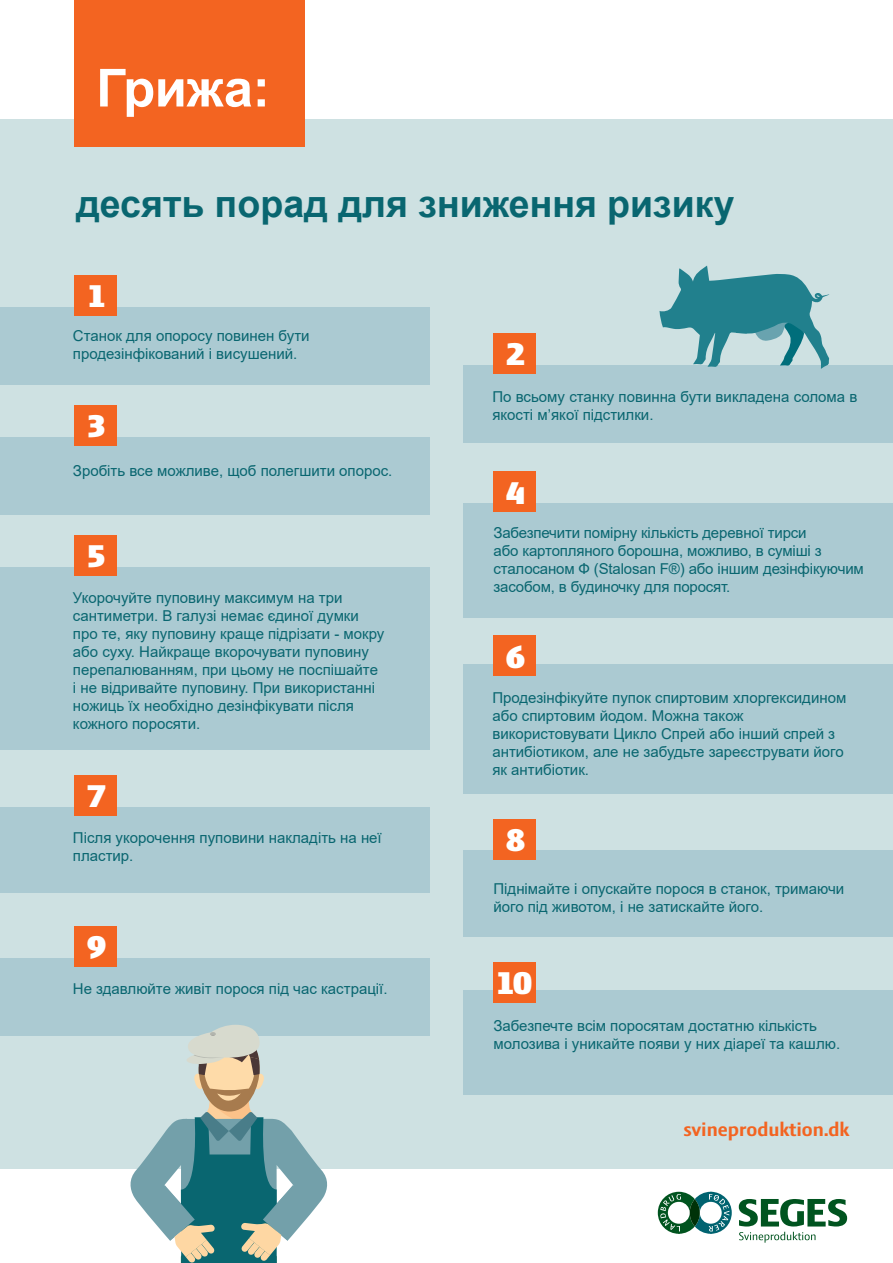
<style>
.page{position:relative;width:893px;height:1263px;background:#fff}
.page>*{position:absolute;margin:0;border:0;box-sizing:border-box;transform-origin:0 0}
.t1{font:700 52.5px "Arial";letter-spacing:-.01em;color:#fff}
.t2{font:700 37.5px "Arial";color:#096670}
.t3{font:34.35px "LF Press Sans Poster";color:#fff}
.t4{font:700 21px "LF Press Sans";color:#f36421}
.t5{font:15px/18px "Arial";color:#096670}
</style>
<div class="page">
<div style="left:0;top:119px;width:893px;height:1049px;background:#cee1e2"></div>
<div style="left:0;top:307px;width:429px;height:78px;background:#abcad2"></div>
<div style="left:0;top:437px;width:429px;height:77px;background:#abcad2"></div>
<div style="left:0;top:958px;width:429px;height:77px;background:#abcad2"></div>
<div style="left:0;top:807px;width:429px;height:85px;background:#abcad2"></div>
<div style="left:0;top:567px;width:429px;height:182px;background:#abcad2"></div>
<div style="left:463px;top:365px;width:430px;height:78px;background:#abcad2"></div>
<div style="left:463px;top:504px;width:430px;height:114px;background:#abcad2"></div>
<div style="left:463px;top:990px;width:430px;height:105px;background:#abcad2"></div>
<div style="left:463px;top:851px;width:430px;height:86px;background:#abcad2"></div>
<div style="left:463px;top:664px;width:430px;height:130px;background:#abcad2"></div>
<svg style="left:658px;top:1192px;width:74px;height:42px"></svg>
<svg style="left:739px;top:1199px;width:108px;height:27px"></svg>
<svg style="left:739px;top:1232px;width:76px;height:11px"></svg>
<div style="left:74px;top:0;width:231px;height:147px;background:#f36421"></div>
<div style="left:74px;top:275px;width:43px;height:41px;background:#f36421"></div>
<div style="left:74px;top:405px;width:43px;height:40px;background:#f36421"></div>
<div style="left:74px;top:926px;width:43px;height:40px;background:#f36421"></div>
<div style="left:74px;top:775px;width:43px;height:41px;background:#f36421"></div>
<div style="left:74px;top:535px;width:43px;height:40px;background:#f36421"></div>
<div style="left:493px;top:333px;width:43px;height:41px;background:#f36421"></div>
<div style="left:493px;top:471px;width:43px;height:41px;background:#f36421"></div>
<div style="left:493px;top:962px;width:43px;height:40px;background:#f36421"></div>
<div style="left:493px;top:819px;width:43px;height:40px;background:#f36421"></div>
<div style="left:493px;top:635px;width:43px;height:41px;background:#f36421"></div>
<svg style="left:128px;top:1025px;width:201px;height:238px"></svg>
<svg style="left:659px;top:266px;width:171px;height:103px"></svg>
<p class="t1" style="left:96px;top:51px;width:176px">Грижа:</p>
<p class="t2" style="left:76px;top:177px;width:660px">десять порад для зниження ризику</p>
<p class="t3" style="left:87px;top:276px;width:20px">1</p>
<p class="t5" style="left:73px;top:327px;width:238px">Станок для опоросу повинен бути продезінфікований і висушений.</p>
<p class="t3" style="left:87px;top:406px;width:20px">3</p>
<p class="t5" style="left:73px;top:461px;width:321px">Зробіть все можливе, щоб полегшити опорос.</p>
<p class="t3" style="left:87px;top:536px;width:20px">5</p>
<p class="t5" style="left:73px;top:589px;width:313px">Укорочуйте пуповину максимум на три сантиметри. В галузі немає єдиної думки про те, яку пуповину краще підрізати - мокру або суху. Найкраще вкорочувати пуповину перепалюванням, при цьому не поспішайте і не відривайте пуповину. При використанні ножиць їх необхідно дезінфікувати після кожного поросяти.</p>
<p class="t3" style="left:87px;top:776px;width:20px">7</p>
<p class="t5" style="left:73px;top:828px;width:310px">Після укорочення пуповини накладіть на неї пластир.</p>
<p class="t3" style="left:87px;top:927px;width:20px">9</p>
<p class="t5" style="left:73px;top:980px;width:316px">Не здавлюйте живіт порося під час кастрації.</p>
<p class="t3" style="left:506px;top:335px;width:20px">2</p>
<p class="t5" style="left:492px;top:388px;width:366px">По всьому станку повинна бути викладена солома в якості м’якої підстилки.</p>
<p class="t3" style="left:506px;top:473px;width:20px">4</p>
<p class="t5" style="left:493px;top:523px;width:372px">Забезпечити помірну кількість деревної тирси<br>або картопляного борошна, можливо, в суміші з сталосаном Ф (Stalosan F®) або іншим дезінфікуючим засобом, в будиночку для поросят.</p>
<p class="t3" style="left:506px;top:637px;width:20px">6</p>
<p class="t5" style="left:492px;top:688px;width:355px">Продезінфікуйте пупок спиртовим хлоргексидином або спиртовим йодом. Можна також використовувати Цикло Спрей або інший спрей з антибіотиком, але не забудьте зареєструвати його як антибіотик.</p>
<p class="t3" style="left:506px;top:820px;width:20px">8</p>
<p class="t5" style="left:493px;top:879px;width:352px">Піднімайте і опускайте порося в станок, тримаючи його під животом, і не затискайте його.</p>
<p class="t3" style="left:496px;top:963px;width:38px">10</p>
<p class="t5" style="left:493px;top:1016px;width:348px">Забезпечте всім поросятам достатню кількість молозива і уникайте появи у них діареї та кашлю.</p>
<p class="t4" style="left:684px;top:1117px;width:167px">svineproduktion.dk</p>
</div>
